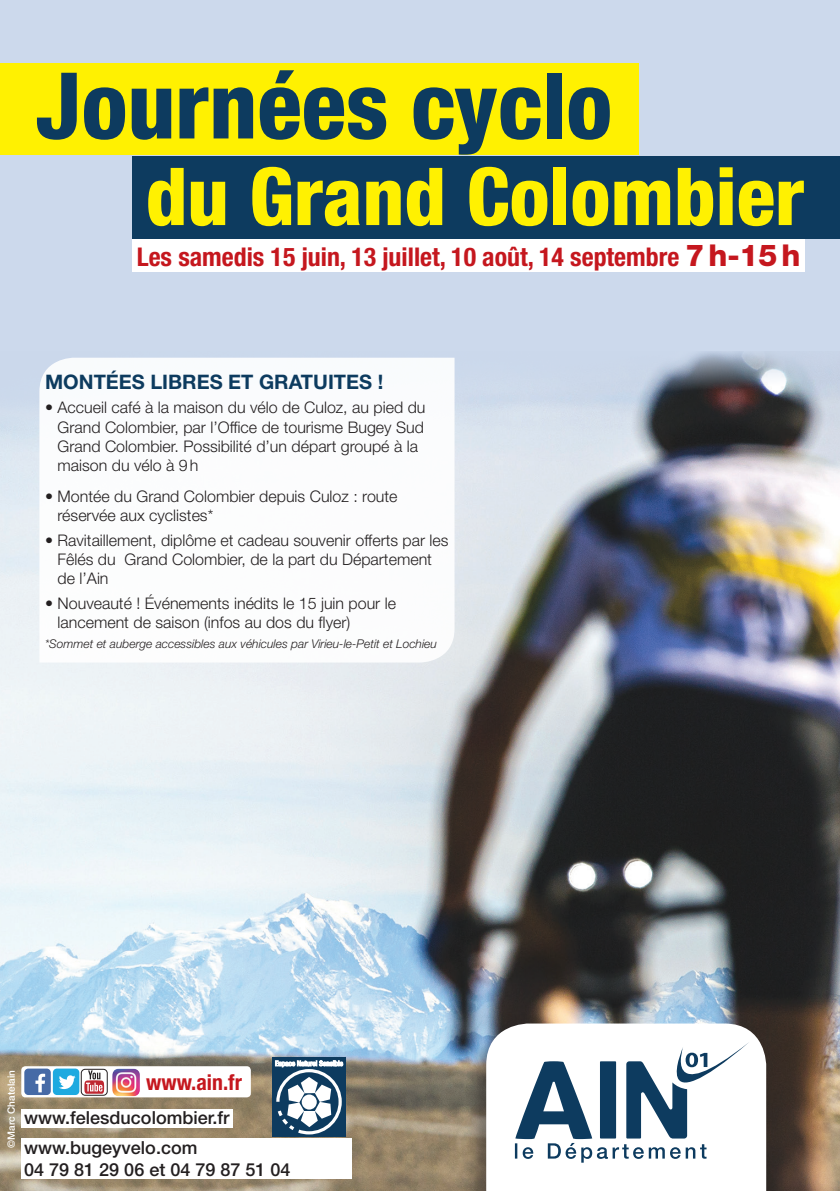
<style>
.page{position:relative;width:840px;height:1191px;background:#fff}
.page>*{position:absolute;margin:0;border:0;box-sizing:border-box;transform-origin:0 0}
.t1{font:800 condensed 92px "Helvetica Neue LT Pro";color:#0d3b5f}
.t2{font:800 condensed 80px "Helvetica Neue LT Pro";color:#fff101}
.t3{font:700 condensed 25.8px "Helvetica Neue LT Pro";color:#c5171e}
.t4{font:700 condensed 21.8px "Helvetica Neue LT Pro";color:#c5171e}
.t5{font:700 20px "Helvetica Neue LT Pro";color:#0d3b5f}
.t6{font:500 18px/21.6px "Helvetica Neue LT Pro";color:#231f20}
.t7{font:300 16px/19.2px "Helvetica Neue LT Pro";color:#231f20}
.t8{font:italic 300 12px "Helvetica Neue LT Pro";color:#231f20}
.t9{font:500 10px "Helvetica Neue LT Pro";color:#fff}
.s1{font-weight:800;font-stretch:normal;font-size:30.2px}
</style>
<div class="page">
<div style="left:0;top:0;width:839px;height:511px;background:#ccd9ec"></div>
<img style="left:0;top:351px;width:839px;height:840px">
<div style="left:39px;top:358px;width:415px;height:304px;background:#fcfcfd"></div>
<div style="left:132px;top:239px;width:672px;height:33px;background:#fff"></div>
<div style="left:464px;top:1025px;width:304px;height:166px;background:#231f20;opacity:.5"></div>
<svg style="left:486px;top:1023px;width:279px;height:168px"></svg>
<svg style="left:514px;top:1042px;width:235px;height:120px"></svg>
<div style="left:21px;top:1108px;width:211px;height:19px;background:#fff"></div>
<div style="left:21px;top:1138px;width:330px;height:40px;background:#fff"></div>
<div style="left:21px;top:1066px;width:230px;height:31px;background:#fff;border-radius:4px"></div>
<div style="left:24px;top:1068px;width:27px;height:27px;background:#466aa6;border-radius:4px"></div>
<svg style="left:35px;top:1073px;width:10px;height:19px"></svg>
<div style="left:53px;top:1068px;width:26px;height:27px;background:#1eaae0;border-radius:4px"></div>
<svg style="left:59px;top:1075px;width:16px;height:14px"></svg>
<div style="left:81px;top:1069px;width:26px;height:26px;border:1px solid #231f20;border-radius:4px"></div>
<svg style="left:84px;top:1070px;width:20px;height:23px"></svg>
<div style="left:0;top:63px;width:638px;height:92px;background:#fff101"></div>
<div style="left:132px;top:156px;width:707px;height:83px;background:#0d3b5f"></div>
<img style="left:112px;top:1068px;width:28px;height:29px">
<div style="left:272px;top:1056px;width:73px;height:80px;background:#0d3b5f"></div>
<svg style="left:275px;top:1060px;width:68px;height:74px"></svg>
<p class="t1" style="left:35px;top:49px;width:578px">Journées cyclo</p>
<p class="t2" style="left:146px;top:147px;width:660px">du Grand Colombier</p>
<p class="t3" style="left:137px;top:241px;width:664px">Les samedis 15 juin, 13 juillet, 10 août, 14 septembre <span class="s1">7h-15h</span></p>
<p class="t5" style="left:45px;top:369px;width:339px">MONTÉES LIBRES ET GRATUITES !</p>
<p class="t7" style="left:58px;top:398px;width:369px;text-indent:-12px">• Accueil café à la maison du vélo de Culoz, au pied du Grand Colombier, par l’Office de tourisme Bugey Sud Grand Colombier. Possibilité d’un départ groupé à la maison du vélo à 9h</p>
<p class="t7" style="left:58px;top:486px;width:341px;text-indent:-12px">• Montée du Grand Colombier depuis Culoz : route réservée aux cyclistes*</p>
<p class="t7" style="left:58px;top:530px;width:392px;text-indent:-12px">• Ravitaillement, diplôme et cadeau souvenir offerts par les<br>Fêlés du Grand Colombier, de la part du Département de l’Ain</p>
<p class="t7" style="left:58px;top:593px;width:340px;text-indent:-12px">• Nouveauté ! Événements inédits le 15 juin pour le lancement de saison (infos au dos du flyer)</p>
<p class="t8" style="left:45px;top:637px;width:393px">*Sommet et auberge accessibles aux véhicules par Virieu-le-Petit et Lochieu</p>
<p class="t9" style="left:5px;top:1147px;width:79px;rotate:-90deg">©Marc Chatelain</p>
<p class="t4" style="left:146px;top:1068px;width:97px">www.ain.fr</p>
<p class="t6" style="left:24px;top:1107px;width:207px">www.felesducolombier.fr</p>
<p class="t6" style="left:24px;top:1136px;width:268px">www.bugeyvelo.com<br>04 79 81 29 06 et 04 79 87 51 04</p>
</div>
